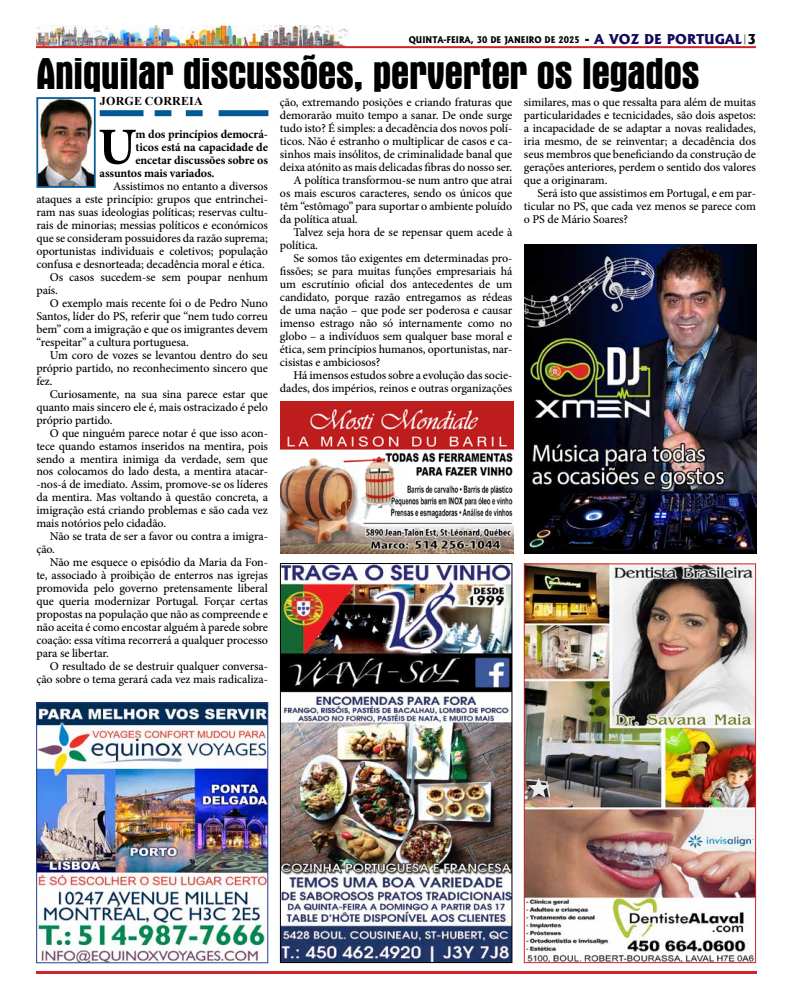
<style>
.page{position:relative;width:792px;height:1008px;background:#fff}
.page>*{position:absolute;margin:0;border:0;box-sizing:border-box;transform-origin:0 0}
.t1{font:700 52px "Minion Pro";color:#000}
.t2{font:700 condensed 45px "Aurora BT";letter-spacing:-.02em;color:#000}
.t3{font:500 12px/13px "Minion Pro";letter-spacing:-.01em;color:#000;text-align:justify}
.t4{font:700 12px "Minion Pro";letter-spacing:-.01em;color:#000}
.t5{font:700 12px "Times New Roman";letter-spacing:.015em;color:#000}
.t6{font:800 8.8px "Albertus";color:#000;scale:.91 1}
.s1{font-size:13px}
.s2{font-size:13px;color:#150a59}
</style>
<div class="page">
<img style="left:36px;top:25px;width:314px;height:21px">
<hr style="left:36px;top:46px;width:720px;height:2px;background:#d2232a">
<hr style="left:36px;top:971px;width:720px;height:3px;background:#d2232a">
<img style="left:526px;top:565px;width:228px;height:396px">
<div style="left:524px;top:563px;width:232px;height:400px;border:1px solid #d2232a"></div>
<div style="left:100px;top:110px;width:44px;height:6px;background:#005a96"></div>
<div style="left:155px;top:110px;width:16px;height:6px;background:#005a96"></div>
<div style="left:186px;top:110px;width:17px;height:6px;background:#005a96"></div>
<div style="left:219px;top:110px;width:49px;height:6px;background:#005a96"></div>
<img style="left:39px;top:100px;width:54px;height:85px">
<div style="left:36px;top:97px;width:60px;height:91px;border:2px solid #005a96"></div>
<svg style="left:528px;top:778px;width:22px;height:20px"></svg>
<img style="left:282px;top:565px;width:228px;height:396px">
<div style="left:280px;top:563px;width:232px;height:400px;border:1px solid #000"></div>
<img style="left:280px;top:401px;width:233px;height:153px">
<img style="left:38px;top:704px;width:228px;height:257px">
<div style="left:36px;top:702px;width:232px;height:261px;border:1px solid #25408f"></div>
<img style="left:524px;top:244px;width:232px;height:310px">
<p class="t6" style="left:409px;top:34px;width:383px">QUINTA-FEIRA, 30 DE JANEIRO DE 2025 <span class="s1">-</span> <span class="s2">A VOZ DE PORTUGAL</span><sup>|</sup><span class="s1">3</span></p>
<h2 class="t2" style="left:36px;top:48px;width:665px">Aniquilar discussões, perverter os legados</h2>
<h1 class="t1" style="left:98px;top:110px;width:39px">U</h1>
<p class="t4" style="left:136px;top:125px;width:134px">m dos princípios democrá-</p>
<p class="t3" style="left:524px;top:95px;width:234px">similares, mas o que ressalta para além de muitas particularidades e tecnicidades, são dois aspetos: a incapacidade de se adaptar a novas realidades, iria mesmo, de se reinventar; a decadência dos seus membros que beneficiando da construção de gerações anteriores, perdem o sentido dos valores que a originaram.</p>
<p class="t3" style="left:524px;top:186px;width:234px;text-indent:14px">Será isto que assistimos em Portugal, e em par&shy;ticular no PS, que cada vez menos se parece com o PS de Mário Soares?</p>
<p class="t5" style="left:100px;top:93px;width:104px">JORGE CORREIA</p>
<p class="t3" style="left:280px;top:95px;width:234px">ção, extremando posições e criando fraturas que</p>
<p class="t3" style="left:280px;top:108px;width:234px">demorarão muito tempo a sanar. De onde surge</p>
<p class="t3" style="left:280px;top:121px;width:234px">tudo isto? É simples: a decadência dos novos polí-</p>
<p class="t3" style="left:280px;top:134px;width:234px">ticos. Não é estranho o multiplicar de casos e ca-</p>
<p class="t3" style="left:280px;top:147px;width:234px">sinhos mais insólitos, de criminalidade banal que</p>
<p class="t3" style="left:280px;top:160px;width:234px">deixa atónito as mais delicadas fibras do nosso ser.</p>
<p class="t3" style="left:293px;top:173px;width:220px">A política transformou-se num antro que atrai</p>
<p class="t3" style="left:280px;top:186px;width:234px">os mais escuros caracteres, sendo os únicos que</p>
<p class="t3" style="left:280px;top:199px;width:234px">têm “estômago” para suportar o ambiente poluído</p>
<p class="t3" style="left:280px;top:212px;width:79px">da política atual.</p>
<p class="t3" style="left:293px;top:225px;width:220px">Talvez seja hora de se repensar quem acede à</p>
<p class="t3" style="left:280px;top:238px;width:40px">política.</p>
<p class="t3" style="left:293px;top:251px;width:220px">Se somos tão exigentes em determinadas pro-</p>
<p class="t3" style="left:280px;top:264px;width:234px">fissões; se para muitas funções empresariais há</p>
<p class="t3" style="left:280px;top:277px;width:234px">um escrutínio oficial dos antecedentes de um</p>
<p class="t3" style="left:280px;top:290px;width:234px">candidato, porque razão entregamos as rédeas</p>
<p class="t3" style="left:280px;top:303px;width:234px">de uma nação – que pode ser poderosa e causar</p>
<p class="t3" style="left:280px;top:316px;width:234px">imenso estrago não só internamente como no</p>
<p class="t3" style="left:280px;top:329px;width:234px">globo – a indivíduos sem qualquer base moral e</p>
<p class="t3" style="left:280px;top:342px;width:234px">ética, sem princípios humanos, oportunistas, nar-</p>
<p class="t3" style="left:280px;top:355px;width:102px">cisistas e ambiciosos?</p>
<p class="t3" style="left:293px;top:368px;width:220px">Há imensos estudos sobre a evolução das socie-</p>
<p class="t3" style="left:280px;top:381px;width:234px">dades, dos impérios, reinos e outras organizações</p>
<p class="t4" style="left:136px;top:138px;width:134px">ticos está na capacidade de</p>
<p class="t4" style="left:136px;top:151px;width:134px">encetar discussões sobre os</p>
<p class="t4" style="left:100px;top:164px;width:116px">assuntos mais variados.</p>
<p class="t3" style="left:113px;top:179px;width:156px">Assistimos no entanto a diversos</p>
<p class="t3" style="left:36px;top:192px;width:233px">ataques a este princípio: grupos que entrinchei-</p>
<p class="t3" style="left:36px;top:205px;width:233px">ram nas suas ideologias políticas; reservas cultu-</p>
<p class="t3" style="left:36px;top:218px;width:233px">rais de minorias; messias políticos e económicos</p>
<p class="t3" style="left:36px;top:231px;width:233px">que se consideram possuidores da razão suprema;</p>
<p class="t3" style="left:36px;top:244px;width:233px">oportunistas individuais e coletivos; população</p>
<p class="t3" style="left:36px;top:257px;width:230px">confusa e desnorteada; decadência moral e ética.</p>
<p class="t3" style="left:50px;top:270px;width:220px">Os casos sucedem-se sem poupar nenhum</p>
<p class="t3" style="left:36px;top:283px;width:23px">país.</p>
<p class="t3" style="left:50px;top:296px;width:220px">O exemplo mais recente foi o de Pedro Nuno</p>
<p class="t3" style="left:36px;top:309px;width:233px">Santos, líder do PS, referir que “nem tudo correu</p>
<p class="t3" style="left:36px;top:322px;width:233px">bem” com a imigração e que os imigrantes devem</p>
<p class="t3" style="left:36px;top:335px;width:154px">“respeitar” a cultura portuguesa.</p>
<p class="t3" style="left:50px;top:348px;width:220px">Um coro de vozes se levantou dentro do seu</p>
<p class="t3" style="left:36px;top:361px;width:233px">próprio partido, no reconhecimento sincero que</p>
<p class="t3" style="left:36px;top:374px;width:18px">fez.</p>
<p class="t3" style="left:50px;top:387px;width:220px">Curiosamente, na sua sina parece estar que</p>
<p class="t3" style="left:36px;top:400px;width:233px">quanto mais sincero ele é, mais ostracizado é pelo</p>
<p class="t3" style="left:36px;top:413px;width:78px">próprio partido.</p>
<p class="t3" style="left:50px;top:426px;width:220px">O que ninguém parece notar é que isso acon-</p>
<p class="t3" style="left:36px;top:439px;width:233px">tece quando estamos inseridos na mentira, pois</p>
<p class="t3" style="left:36px;top:452px;width:233px">sendo a mentira inimiga da verdade, sem que</p>
<p class="t3" style="left:36px;top:465px;width:233px">nos colocamos do lado desta, a mentira atacar-</p>
<p class="t3" style="left:36px;top:478px;width:233px">-nos-á de imediato. Assim, promove-se os líderes</p>
<p class="t3" style="left:36px;top:491px;width:233px">da mentira. Mas voltando à questão concreta, a</p>
<p class="t3" style="left:36px;top:504px;width:233px">imigração está criando problemas e são cada vez</p>
<p class="t3" style="left:36px;top:517px;width:131px">mais notórios pelo cidadão.</p>
<p class="t3" style="left:50px;top:530px;width:220px">Não se trata de ser a favor ou contra a imigra-</p>
<p class="t3" style="left:36px;top:543px;width:20px">ção.</p>
<p class="t3" style="left:50px;top:556px;width:220px">Não me esquece o episódio da Maria da Fon-</p>
<p class="t3" style="left:36px;top:569px;width:233px">te, associado à proibição de enterros nas igrejas</p>
<p class="t3" style="left:36px;top:582px;width:233px">promovida pelo governo pretensamente liberal</p>
<p class="t3" style="left:36px;top:595px;width:233px">que queria modernizar Portugal. Forçar certas</p>
<p class="t3" style="left:36px;top:608px;width:233px">propostas na população que não as compreende e</p>
<p class="t3" style="left:36px;top:621px;width:233px">não aceita é como encostar alguém à parede sobre</p>
<p class="t3" style="left:36px;top:634px;width:233px">coação: essa vítima recorrerá a qualquer processo</p>
<p class="t3" style="left:36px;top:647px;width:74px">para se libertar.</p>
<p class="t3" style="left:50px;top:660px;width:220px">O resultado de se destruir qualquer conversa-</p>
<p class="t3" style="left:36px;top:673px;width:233px">ção sobre o tema gerará cada vez mais radicaliza-</p>
</div>
